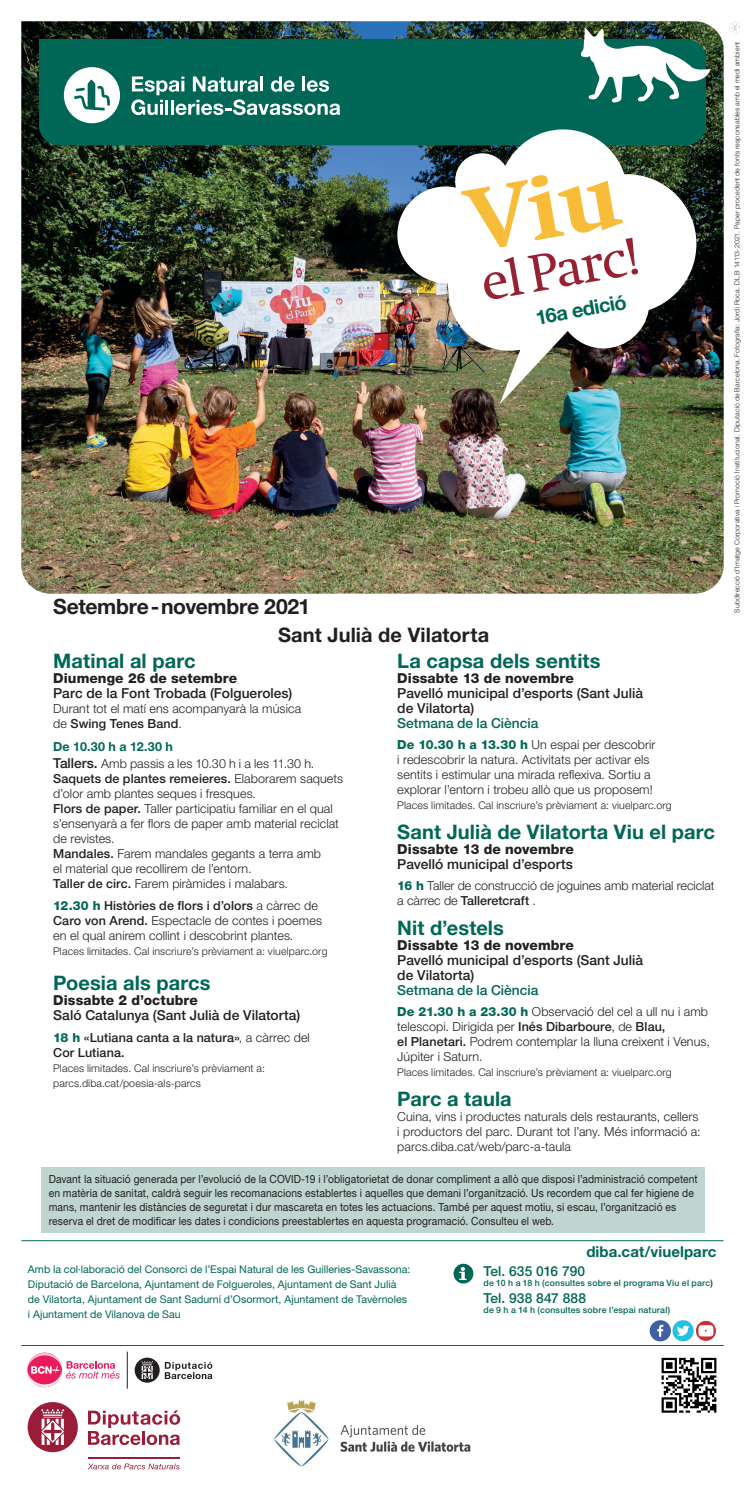
<style>
.page{position:relative;width:745px;height:1489px;background:#fff}
.page>*{position:absolute;margin:0;border:0;box-sizing:border-box;transform-origin:0 0}
.t1{font:700 21.12px "Helvetica Neue LT Std";letter-spacing:-.015em;color:#231f20}
.títol_color{font:700 20px "Helvetica Neue LT Std";letter-spacing:.005em;color:#006756}
.títol_color-2{font:700 20px "Helvetica Neue LT Std";letter-spacing:.005em;color:#231f20}
.ajuntaments{font:700 15px "Helvetica Neue LT Std";letter-spacing:.005em;color:#006756}
.Lloc{font:500 13.75px/15px "Helvetica Neue LT Std";color:#231f20}
.Data{font:800 13.75px "Helvetica Neue LT Std";letter-spacing:.005em;color:#231f20}
.ajuntaments-2{font:500 13.75px "Helvetica Neue LT Std";color:#006756}
.text_activitats{font:500 13.75px "Helvetica Neue LT Std";color:#231f20}
.text_activitats-2{font:300 12.5px/15px "Helvetica Neue LT Std";letter-spacing:.005em;color:#231f20}
.text_activitats-3{font:500 12.5px/15px "Helvetica Neue LT Std";letter-spacing:.005em;color:#231f20}
.hora{font:700 12.5px "Helvetica Neue LT Std";letter-spacing:.015em;color:#006756}
.t2{font:11.25px/13.8px "Helvetica Neue LT Std";letter-spacing:.01em;color:#231f20;scale:.91 1}
.text_activitats-4{font:300 10.62px/15px "Helvetica Neue LT Std";letter-spacing:.01em;color:#231f20}
.ajuntaments-3{font:10.62px/15px "Helvetica Neue LT Std";color:#006756}
.ajuntaments-4{font:500 8.75px "Helvetica Neue LT Std";letter-spacing:.02em;color:#006756}
.t3{font:300 6.88px "Helvetica Neue LT Std";letter-spacing:.025em;color:#231f20}
.s1{font-weight:500}
.s2{font-weight:500;font-size:13.75px}
.s3{font-weight:800;color:#006756}
.s4{font-weight:300}
.s5{color:#231f20}
.s6{font-size:10px;color:#fff}
</style>
<div class="page">
<img style="left:21px;top:21px;width:702px;height:572px">
<div style="left:39px;top:39px;width:666px;height:106px;background:#006756"></div>
<img style="left:397px;top:129px;width:299px;height:275px">
<svg style="left:460px;top:175px;width:178px;height:125px"></svg>
<svg style="left:580px;top:27px;width:130px;height:76px"></svg>
<svg style="left:729px;top:21px;width:12px;height:13px"></svg>
<svg style="left:131px;top:76px;width:209px;height:39px"></svg>
<div style="left:64px;top:67px;width:56px;height:56px;background:#fff;border-radius:50%"></div>
<svg style="left:74px;top:80px;width:36px;height:30px"></svg>
<svg style="left:135px;top:1357px;width:77px;height:25px"></svg>
<hr style="left:127px;top:1351px;width:1px;height:37px;background:#231f20">
<svg style="left:27px;top:1352px;width:93px;height:34px"></svg>
<img style="left:661px;top:1357px;width:56px;height:56px">
<svg style="left:88px;top:1463px;width:91px;height:6px"></svg>
<svg style="left:88px;top:1410px;width:92px;height:34px"></svg>
<svg style="left:28px;top:1402px;width:50px;height:49px"></svg>
<hr style="left:88px;top:1457px;width:92px;height:1px;background:#9a1c39">
<img style="left:274px;top:1400px;width:197px;height:67px">
<div style="left:42px;top:1167px;width:662px;height:65px;background:#bed5d0"></div>
<hr style="left:21px;top:1240px;width:702px;height:1px;background:#006756">
<hr style="left:21px;top:1345px;width:702px;height:1px;background:#006756">
<svg style="left:453px;top:1263px;width:20px;height:20px"></svg>
<svg style="left:649px;top:1319px;width:21px;height:22px"></svg>
<svg style="left:656px;top:1324px;width:7px;height:12px"></svg>
<svg style="left:672px;top:1319px;width:21px;height:22px"></svg>
<svg style="left:676px;top:1325px;width:13px;height:10px"></svg>
<svg style="left:695px;top:1320px;width:21px;height:21px"></svg>
<div style="left:694px;top:1319px;width:22px;height:22px;border:1px solid #fff;border-radius:50%"></div>
<svg style="left:698px;top:1325px;width:15px;height:11px"></svg>
<p class="títol_color" style="left:533px;top:305px;width:93px;rotate:-10deg">16a edició</p>
<p class="t1" style="left:53px;top:593px;width:258px">Setembre-novembre 2021</p>
<p class="títol_color-2" style="left:278px;top:622px;width:212px">Sant Julià de Vilatorta</p>
<p class="títol_color" style="left:53px;top:649px;width:144px">Matinal al parc</p>
<p class="Data" style="left:53px;top:670px;width:185px">Diumenge 26 de setembre</p>
<p class="Lloc" style="left:53px;top:685px;width:240px">Parc de la Font Trobada (Folgueroles)</p>
<p class="text_activitats-2" style="left:53px;top:701px;width:249px">Durant tot el matí ens acompanyarà la música de <span class="s1">Swing Tenes Band</span>.</p>
<p class="hora" style="left:53px;top:738px;width:121px">De 10.30 h a 12.30 h</p>
<p class="text_activitats-2" style="left:53px;top:755px;width:262px"><span class="s2">Tallers.</span> Amb passis a les 10.30 h i a les 11.30 h.</p>
<p class="text_activitats-2" style="left:53px;top:770px;width:291px"><span class="s1">Saquets de plantes remeieres.</span> Elaborarem saquets d’olor amb plantes seques i fresques.</p>
<p class="text_activitats-2" style="left:53px;top:800px;width:287px"><span class="s1">Flors de paper.</span> Taller participatiu familiar en el qual s’ensenyarà a fer flors de paper amb material reciclat de revistes.</p>
<p class="text_activitats-2" style="left:53px;top:845px;width:269px"><span class="s1">Mandales.</span> Farem mandales gegants a terra amb el material que recollirem de l’entorn.</p>
<p class="text_activitats-2" style="left:53px;top:875px;width:236px"><span class="s1">Taller de circ.</span> Farem piràmides i malabars.</p>
<p class="text_activitats-2" style="left:53px;top:897px;width:270px"><span class="s3">12.30 h</span> <span class="s1">Històries de flors i d’olors</span> a càrrec de<br><span class="s1">Caro von Arend.</span> Espectacle de contes i poemes en el qual anirem collint i descobrint plantes.</p>
<p class="text_activitats-4" style="left:53px;top:943px;width:276px">Places limitades. Cal inscriure’s prèviament a: viuelparc.org</p>
<p class="títol_color" style="left:53px;top:970px;width:159px">Poesia als parcs</p>
<p class="Data" style="left:53px;top:992px;width:146px">Dissabte 2 d’octubre</p>
<p class="text_activitats" style="left:53px;top:1007px;width:248px">Saló Catalunya (Sant Julià de Vilatorta)</p>
<p class="text_activitats-3" style="left:53px;top:1030px;width:258px"><span class="s3">18 h</span> «Lutiana canta a la natura»<span class="s4">, a càrrec del<br></span>Cor Lutiana.</p>
<p class="text_activitats-4" style="left:53px;top:1060px;width:213px">Places limitades. Cal inscriure’s prèviament a: parcs.diba.cat/poesia-als-parcs</p>
<p class="títol_color" style="left:397px;top:649px;width:205px">La capsa dels sentits</p>
<p class="Data" style="left:397px;top:670px;width:178px">Dissabte 13 de novembre</p>
<p class="Lloc" style="left:397px;top:685px;width:247px">Pavelló municipal d’esports (Sant Julià de Vilatorta)</p>
<p class="ajuntaments-2" style="left:397px;top:715px;width:142px">Setmana de la Ciència</p>
<p class="text_activitats-2" style="left:397px;top:736px;width:259px"><span class="s3">De 10.30 h a 13.30 h</span> Un espai per descobrir i redescobrir la natura. Activitats per activar els sentits i estimular una mirada reflexiva. Sortiu a explorar l’entorn i trobeu allò que us proposem!</p>
<p class="text_activitats-4" style="left:397px;top:797px;width:276px">Places limitades. Cal inscriure’s prèviament a: viuelparc.org</p>
<p class="títol_color" style="left:397px;top:819px;width:319px">Sant Julià de Vilatorta Viu el parc</p>
<p class="Data" style="left:397px;top:841px;width:178px">Dissabte 13 de novembre</p>
<p class="Lloc" style="left:397px;top:856px;width:177px">Pavelló municipal d’esports</p>
<p class="text_activitats-2" style="left:397px;top:877px;width:318px"><span class="s3">16 h</span> Taller de construcció de joguines amb material reciclat a càrrec de <span class="s1">Talleretcraft</span> .</p>
<p class="títol_color" style="left:397px;top:915px;width:108px">Nit d’estels</p>
<p class="Data" style="left:397px;top:937px;width:178px">Dissabte 13 de novembre</p>
<p class="Lloc" style="left:397px;top:952px;width:247px">Pavelló municipal d’esports (Sant Julià de Vilatorta)</p>
<p class="ajuntaments-2" style="left:397px;top:982px;width:142px">Setmana de la Ciència</p>
<p class="text_activitats-2" style="left:397px;top:1003px;width:314px"><span class="s3">De 21.30 h a 23.30 h</span> Observació del cel a ull nu i amb telescopi. Dirigida per <span class="s1">Inés Dibarboure</span>, de <span class="s1">Blau,<br>el Planetari.</span> Podrem contemplar la lluna creixent i Venus, Júpiter i Saturn.</p>
<p class="text_activitats-4" style="left:397px;top:1064px;width:276px">Places limitades. Cal inscriure’s prèviament a: viuelparc.org</p>
<p class="títol_color" style="left:397px;top:1086px;width:116px">Parc a taula</p>
<p class="text_activitats-2" style="left:397px;top:1109px;width:304px">Cuina, vins i productes naturals dels restaurants, cellers i productors del parc. Durant tot l’any. Més informació a: parcs.diba.cat/web/parc-a-taula</p>
<p class="t2" style="left:49px;top:1172px;width:714px">Davant la situació generada per l’evolució de la COVID-19 i l’obligatorietat de donar compliment a allò que disposi l’administració competent en matèria de sanitat, caldrà seguir les recomanacions establertes i aquelles que demani l’organització. Us recordem que cal fer higiene de mans, mantenir les distàncies de seguretat i dur mascareta en totes les actuacions. També per aquest motiu, si escau, l’organització es</p>
<p class="t2" style="left:49px;top:1213px;width:556px">reserva el dret de modificar les dates i condicions preestablertes en aquesta programació. Consulteu el web.</p>
<p class="ajuntaments" style="left:586px;top:1241px;width:132px">diba.cat/viuelparc</p>
<p class="ajuntaments-2" style="left:483px;top:1262px;width:103px">Tel. 635 016 790</p>
<p class="ajuntaments-4" style="left:483px;top:1277px;width:233px">de 10 h a 18 h (consultes sobre el programa Viu el parc<span class="s5">)</span><span class="s6">)</span></p>
<p class="ajuntaments-2" style="left:483px;top:1289px;width:104px">Tel. 938 847 888</p>
<p class="ajuntaments-4" style="left:483px;top:1304px;width:188px">de 9 h a 14 h (consultes sobre l’espai natural)</p>
<p class="ajuntaments-3" style="left:28px;top:1260px;width:383px">Amb la col·laboració del Consorci de l’Espai Natural de les Guilleries-Savassona:</p>
<p class="ajuntaments-3" style="left:28px;top:1275px;width:380px">Diputació de Barcelona, Ajuntament de Folgueroles, Ajuntament de Sant Julià de Vilatorta, Ajuntament de Sant Sadurní d’Osormort, Ajuntament de Tavèrnoles i Ajuntament de Vilanova de Sau</p>
<p class="t3" style="left:732px;top:612px;width:572px;rotate:-90deg">Subdirecció d’Imatge Corporativa i Promoció Institucional. Diputació de Barcelona. Fotografia: Jordi Roca. DL B 14113-2021. Paper procedent de fonts responsables amb el medi ambient</p>
</div>
